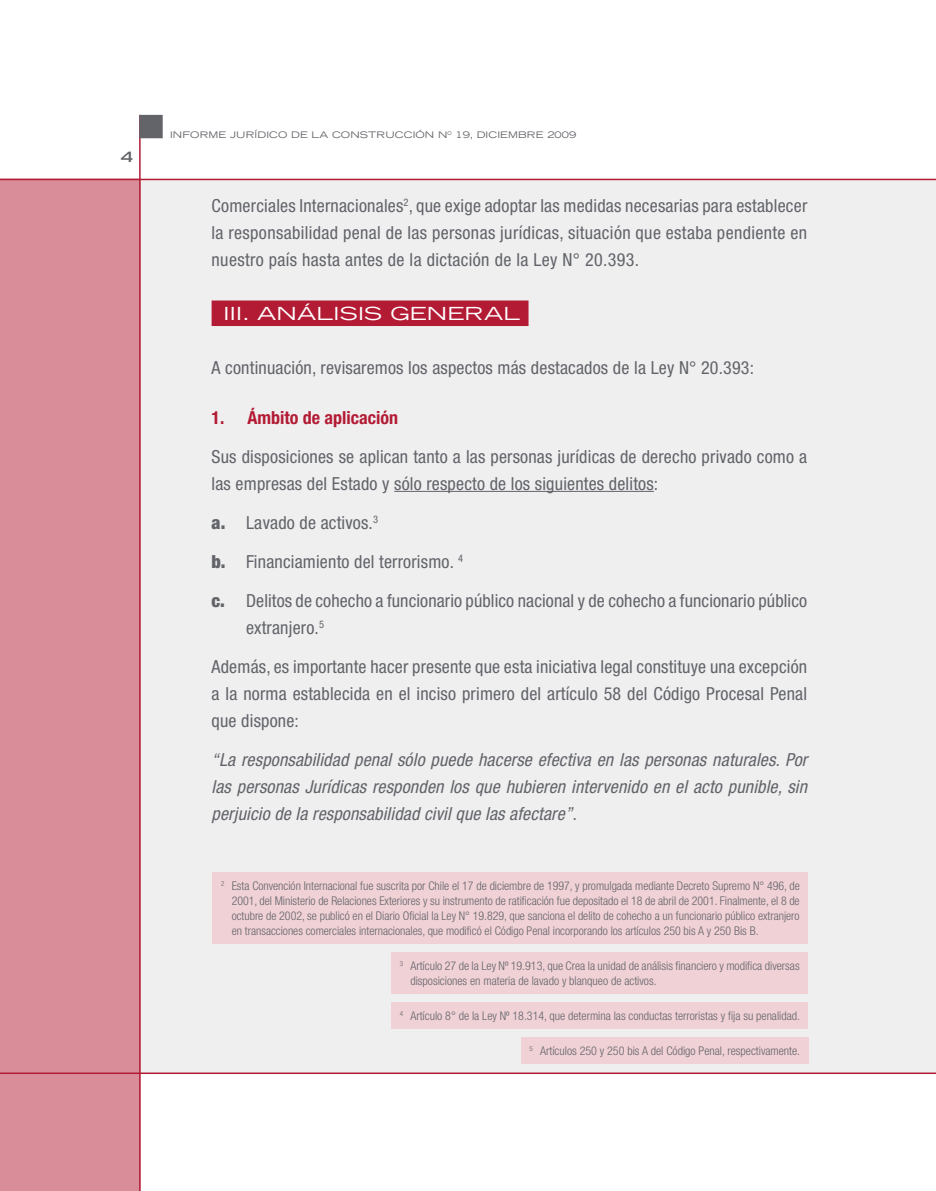
<style>
.page{position:relative;width:936px;height:1191px;background:#fff}
.page>*{position:absolute;margin:0;border:0;box-sizing:border-box;transform-origin:0 0}
.t1{font:condensed 18px/27px "Helvetica Neue";letter-spacing:.01em;color:#626469}
.t2{font:italic condensed 18px/27px "Helvetica Neue";letter-spacing:.01em;color:#626469;text-align:justify}
.t3{font:700 condensed 18px "Helvetica Neue";color:#b31b34}
.t4{font:expanded 18px "Trade Gothic LH";letter-spacing:.01em;color:#fff;scale:1.2 1}
.t5{font:300 condensed 12px/15px "Helvetica Neue";color:#626469;text-align:justify}
.t6{font:expanded 9px "Trade Gothic LH";letter-spacing:.01em;color:#626469;scale:1.1 1}
.s1{font-weight:900}
</style>
<div class="page">
<div style="left:6px;top:180px;width:929px;height:892px;background:#efeff0"></div>
<div style="left:0;top:180px;width:139px;height:1011px;background:#d98d99"></div>
<hr style="left:139px;top:115px;width:2px;height:1076px;background:#b31b34">
<hr style="left:0;top:179px;width:935px;height:1px;background:#b31b34">
<hr style="left:0;top:1072px;width:935px;height:2px;background:#b31b34">
<div style="left:140px;top:116px;width:22px;height:21px;background:#626469"></div>
<div style="left:139px;top:115px;width:24px;height:23px;border:2px solid #626469"></div>
<svg style="left:935px;top:179px;width:1px;height:895px"></svg>
<div style="left:211px;top:300px;width:317px;height:26px;background:#b31b34"></div>
<hr style="left:394px;top:491px;width:259px;height:1px;background:#626469">
<div style="left:212px;top:872px;width:596px;height:71px;background:#f0d1d6"></div>
<div style="left:391px;top:952px;width:417px;height:41px;background:#f0d1d6"></div>
<div style="left:391px;top:1002px;width:417px;height:26px;background:#f0d1d6"></div>
<div style="left:521px;top:1037px;width:287px;height:26px;background:#f0d1d6"></div>
<p class="t6" style="left:170px;top:129px;width:28px">INFORME</p>
<p class="t6" style="left:230px;top:129px;width:9px">JUR</p>
<p class="t6" style="left:254px;top:129px;width:23px">ÍDICO</p>
<p class="t6" style="left:291px;top:129px;width:47px">DE LA CONSTRUCC</p>
<p class="t6" style="left:412px;top:129px;width:150px">IÓN N <sup>0</sup> 19, DICI EMBRE 2009</p>
<p class="t1" style="left:211px;top:192px;width:597px;text-align:justify">Comerciales Internacionales , que exige adoptar las medidas necesarias para establecer la responsabilidad penal de las personas jurídicas, situación que estaba pendiente en nuestro país hasta antes de la dictación de la Ley N° 20.393.</p>
<h1 class="t4" style="left:211px;top:302px;width:7px">III</h1>
<h1 class="t4" style="left:242px;top:302px;width:218px">. ANÁLISIS GENERAL</h1>
<h1 class="t1" style="left:211px;top:354px;width:544px">A continuación, revisaremos los aspectos más destacados de la Ley N° 20.393:</h1>
<h1 class="t3" style="left:211px;top:406px;width:188px">1. Ámbito de aplicación</h1>
<h1 class="t1" style="left:211px;top:442px;width:597px">Sus disposiciones se aplican tanto a las personas jurídicas de derecho privado como a las empresas del Estado y sólo respecto de los siguientes delitos:</h1>
<h1 class="t1" style="left:211px;top:502px;width:597px;line-height:39px"><span class="s1">a.</span> Lavado de activos.<br><span class="s1">b.</span> Financiamiento del terrorismo.<br><span class="s1">c.</span> Delitos de cohecho a funcionario público nacional y de cohecho a funcionario público</h1>
<h1 class="t1" style="left:211px;top:607px;width:597px;line-height:39px;text-indent:34px">extranjero.<br>Además, es importante hacer presente que esta iniciativa legal constituye una excepción</h1>
<h1 class="t1" style="left:211px;top:679px;width:597px">a la norma establecida en el inciso primero del artículo 58 del Código Procesal Penal que dispone:</h1>
<h1 class="t2" style="left:211px;top:745px;width:597px">“La responsabilidad penal sólo puede hacerse efectiva en las personas naturales. Por las personas Jurídicas responden los que hubieren intervenido en el acto punible, sin perjuicio de la responsabilidad civil que las afectare”.</h1>
<p class="t5" style="left:232px;top:878px;width:569px;text-indent:-11px"><sup>2</sup> Esta Convención Internacional fue suscrita por Chile el 17 de diciembre de 1997, y promulgada mediante Decreto Supremo N° 496, de 2001, del Ministerio de Relaciones Exteriores y su instrumento de ratificación fue depositado el 18 de abril de 2001. Finalmente, el 8 de octubre de 2002, se publicó en el Diario Oficial la Ley N° 19.829, que sanciona el delito de cohecho a un funcionario público extranjero en transacciones comerciales internacionales, que modificó el Código Penal incorporando los artículos 250 bis A y 250 Bis B.</p>
<p class="t5" style="left:410px;top:958px;width:391px;text-indent:-11px"><sup>3</sup> Artículo 27 de la Ley Nº 19.913, que Crea la unidad de análisis financiero y modifica diversas disposiciones en materia de lavado y blanqueo de activos.</p>
<p class="t5" style="left:400px;top:1008px;width:402px"><sup>4</sup> Artículo 8° de la Ley Nº 18.314, que determina las conductas terroristas y fija su penalidad.</p>
<p class="t5" style="left:529px;top:1043px;width:272px"><sup>5</sup> Artículos 250 y 250 bis A del Código Penal, respectivamente.</p>
</div>
